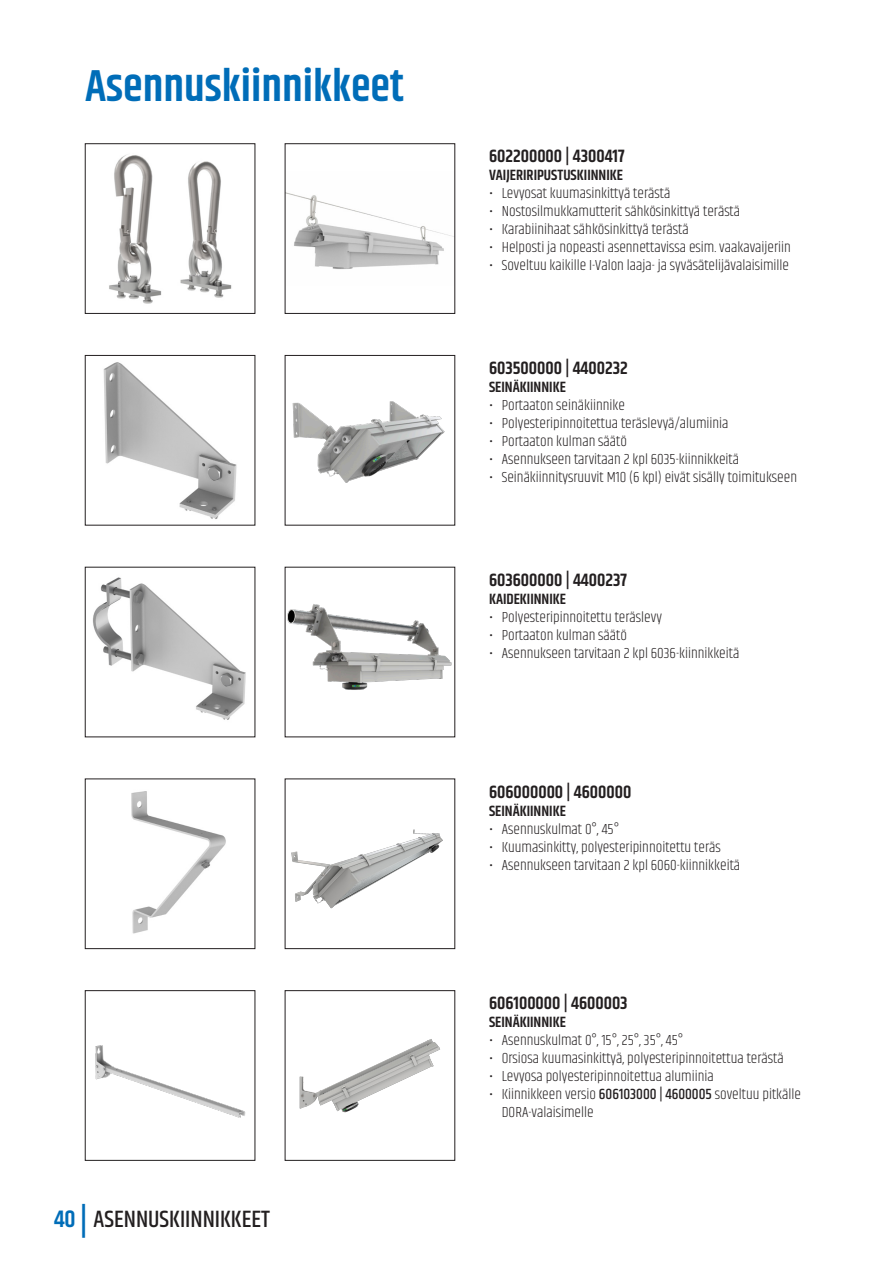
<style>
.page{position:relative;width:893px;height:1263px;background:#fff}
.page>*{position:absolute;margin:0;border:0;box-sizing:border-box;transform-origin:0 0}
.Heading_1{font:600 45px "Khand";color:#006db8}
.t1{font:500 24px "Khand";color:#231f20}
.t2{font:600 18px "Khand";color:#231f20}
.t3{font:300 15px/18px "Khand";color:#231f20}
.t4{font:600 15px "Khand";color:#231f20}
.s1{font-weight:600;color:#006db8}
.s2{font-weight:600;font-size:33px;color:#006db8}
.s3{font-weight:500}
</style>
<div class="page">
<img style="left:103px;top:362px;width:134px;height:157px">
<div style="left:85px;top:355px;width:170px;height:170px;border:1px solid #231f20"></div>
<img style="left:292px;top:401px;width:153px;height:82px">
<img style="left:93px;top:577px;width:153px;height:143px">
<img style="left:287px;top:604px;width:165px;height:86px">
<img style="left:109px;top:154px;width:123px;height:150px">
<div style="left:85px;top:144px;width:170px;height:170px;border:1px solid #231f20"></div>
<img style="left:287px;top:192px;width:166px;height:77px">
<img style="left:131px;top:791px;width:95px;height:143px">
<div style="left:85px;top:779px;width:170px;height:170px;border:1px solid #231f20"></div>
<img style="left:291px;top:829px;width:152px;height:80px">
<img style="left:95px;top:1045px;width:151px;height:73px">
<div style="left:85px;top:990px;width:170px;height:170px;border:1px solid #231f20"></div>
<img style="left:299px;top:1039px;width:141px;height:74px">
<p class="Heading_1" style="left:85px;top:56px;width:320px">Asennuskiinnikkeet</p>
<p class="t1" style="left:54px;top:1204px;width:217px"><span class="s1">40</span> <span class="s2">|</span> ASENNUSKIINNIKKEET</p>
<p class="t2" style="left:489px;top:144px;width:137px">602200000 | 4300417</p>
<p class="t4" style="left:489px;top:165px;width:135px">VAIJERIRIPUSTUSKIINNIKE</p>
<p class="t3" style="left:489px;top:185px;width:183px">• Levyosat kuumasinkittyä terästä</p>
<p class="t3" style="left:489px;top:203px;width:253px">• Nostosilmukkamutterit sähkösinkittyä terästä</p>
<p class="t3" style="left:489px;top:221px;width:201px">• Karabiinihaat sähkösinkittyä terästä</p>
<p class="t3" style="left:489px;top:239px;width:303px">• Helposti ja nopeasti asennettavissa esim. vaakavaijeriin</p>
<p class="t3" style="left:489px;top:257px;width:302px">• Soveltuu kaikille I-Valon laaja- ja syväsätelijävalaisimille</p>
<p class="t2" style="left:489px;top:356px;width:140px">603500000 | 4400232</p>
<p class="t4" style="left:489px;top:377px;width:78px">SEINÄKIINNIKE</p>
<p class="t3" style="left:489px;top:397px;width:137px">• Portaaton seinäkiinnike</p>
<p class="t3" style="left:489px;top:415px;width:241px">• Polyesteripinnoitettua teräslevyä/alumiinia</p>
<p class="t3" style="left:489px;top:433px;width:140px">• Portaaton kulman säätö</p>
<p class="t3" style="left:489px;top:451px;width:252px">• Asennukseen tarvitaan 2 kpl 6035-kiinnikkeitä</p>
<p class="t3" style="left:489px;top:469px;width:310px">• Seinäkiinnitysruuvit M10 (6 kpl) eivät sisälly toimitukseen</p>
<p class="t2" style="left:489px;top:568px;width:140px">603600000 | 4400237</p>
<p class="t4" style="left:489px;top:589px;width:78px">KAIDEKIINNIKE</p>
<p class="t3" style="left:489px;top:609px;width:174px">• Polyesteripinnoitettu teräslevy</p>
<p class="t3" style="left:489px;top:627px;width:140px">• Portaaton kulman säätö</p>
<p class="t3" style="left:489px;top:645px;width:252px">• Asennukseen tarvitaan 2 kpl 6036-kiinnikkeitä</p>
<p class="t2" style="left:489px;top:780px;width:144px">606000000 | 4600000</p>
<p class="t4" style="left:489px;top:801px;width:78px">SEINÄKIINNIKE</p>
<p class="t3" style="left:489px;top:820px;width:131px">• Asennuskulmat 0°, 45°</p>
<p class="t3" style="left:489px;top:838px;width:233px">• Kuumasinkitty, polyesteripinnoitettu teräs</p>
<p class="t3" style="left:489px;top:856px;width:253px">• Asennukseen tarvitaan 2 kpl 6060-kiinnikkeitä</p>
<p class="t2" style="left:489px;top:991px;width:140px">606100000 | 4600003</p>
<p class="t4" style="left:489px;top:1012px;width:78px">SEINÄKIINNIKE</p>
<p class="t3" style="left:489px;top:1032px;width:196px">• Asennuskulmat 0°, 15°, 25°, 35°, 45°</p>
<p class="t3" style="left:489px;top:1050px;width:296px">• Orsiosa kuumasinkittyä, polyesteripinnoitettua terästä</p>
<p class="t3" style="left:489px;top:1068px;width:226px">• Levyosa polyesteripinnoitettua alumiinia</p>
<p class="t3" style="left:502px;top:1086px;width:301px;text-indent:-13px">• Kiinnikkeen versio <span class="s3">606103000 | 4600005</span> soveltuu pitkälle<br>DORA-valaisimelle</p>
</div>
